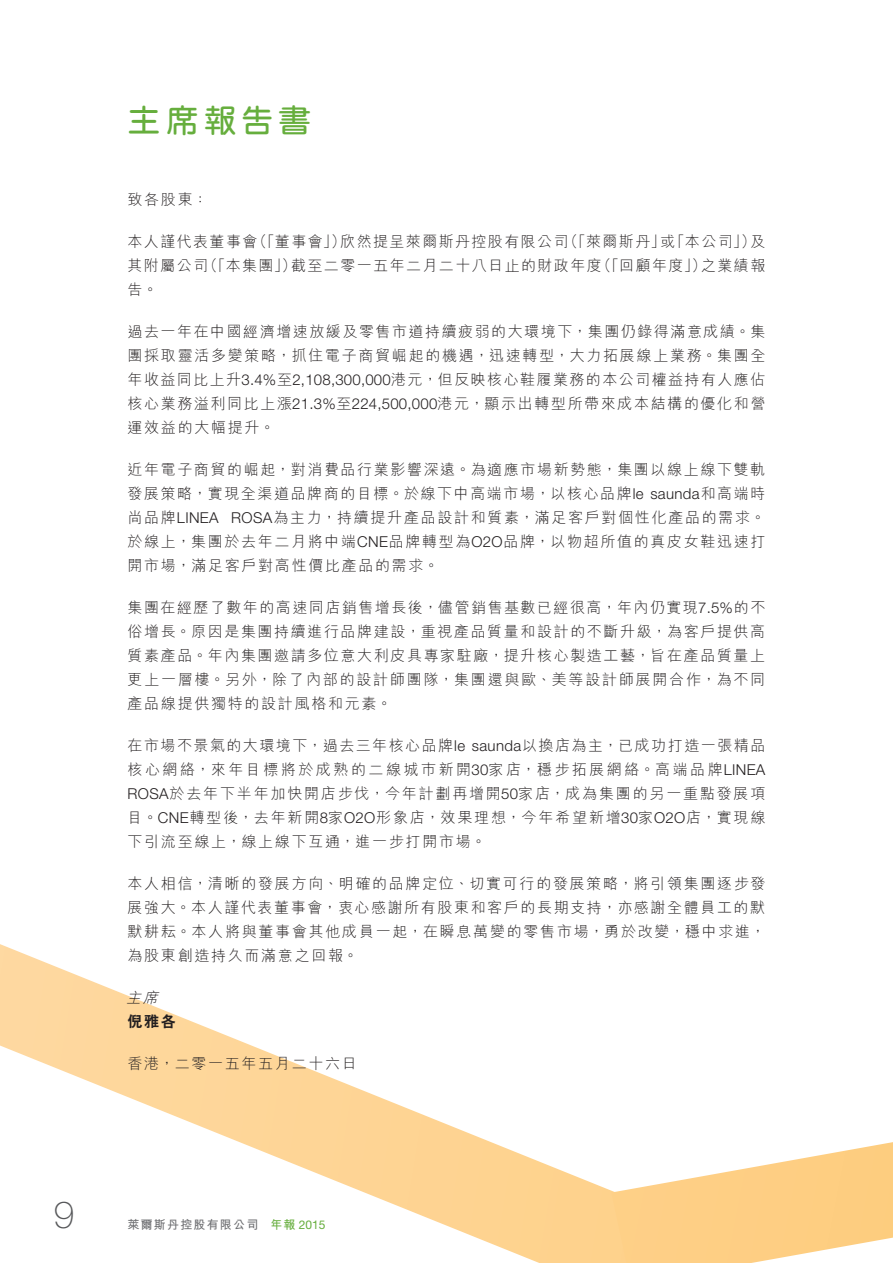
<style>
.page{position:relative;width:893px;height:1263px;background:#fff}
.page>*{position:absolute;margin:0;border:0;box-sizing:border-box;transform-origin:0 0}
.t1{font:100 37.5px "Helvetica Neue LT Std";color:#57585a}
.t2{font:600 33px "M Yuen HK";letter-spacing:.14em;color:#66ae3d}
._01_Body_Text{font:300 15px/24px "M Hei HK";letter-spacing:.115em;color:#231f20;text-align:justify}
._01_Body_Text-2{font:300 15px "M Hei HK";letter-spacing:.095em;color:#231f20}
._01_Body_Text-3{font:800 15px/24px "C Hei 2 HK";color:#231f20}
.t3{font:700 12px "M Hei HK";letter-spacing:.1em;color:#6c6d70}
.t4{font:12px "Helvetica Neue LT Std";color:#66ae3d}
.s1{font-family:"Helvetica Neue LT Std"}
.s2{font-family:"M Hei HK";font-weight:300;font-style:italic}
.s3{font-family:"M Hei HK";font-weight:700}
</style>
<div class="page">
<svg style="left:0;top:944px;width:611px;height:319px"></svg>
<svg style="left:611px;top:1142px;width:282px;height:121px"></svg>
<p class="t1" style="left:53px;top:1193px;width:22px">9</p>
<h2 class="t2" style="left:128px;top:98px;width:185px">主席報告書</h2>
<p class="_01_Body_Text" style="left:128px;top:187px;width:82px">致各股東：</p>
<p class="_01_Body_Text" style="left:252px;top:229px;width:95px">（「董事會」）</p>
<p class="_01_Body_Text" style="left:563px;top:229px;width:194px">（「萊爾斯丹」「本公司」）</p>
<p class="_01_Body_Text-2" style="left:128px;top:231px;width:131px">本人謹代表董事會</p>
<p class="_01_Body_Text-2" style="left:340px;top:231px;width:230px">欣然提呈萊爾斯丹控股有限公司</p>
<p class="_01_Body_Text" style="left:660px;top:229px;width:16px">或</p>
<p class="_01_Body_Text" style="left:750px;top:229px;width:16px">及</p>
<p class="_01_Body_Text" style="left:203px;top:253px;width:95px">（「本集團」）</p>
<p class="_01_Body_Text" style="left:596px;top:253px;width:112px">（「回顧年度」）</p>
<p class="_01_Body_Text" style="left:128px;top:253px;width:82px">其附屬公司告。</p>
<p class="_01_Body_Text" style="left:128px;top:319px;width:639px">過去一年在中國經濟增速放緩及零售市道持續疲弱的大環境下，集團仍錄得滿意成績。集團採取靈活多變策略，抓住電子商貿崛起的機遇，迅速轉型，大力拓展線上業務。集團全年收益同比上升<span class="s1">3.4%</span>至<span class="s1">2,108,300,000</span>港元，但反映核心鞋履業務的本公司權益持有人應佔核心業務溢利同比上漲<span class="s1">21.3%</span>至<span class="s1">224,500,000</span>港元，顯示出轉型所帶來成本結構的優化和營運效益的大幅提升。</p>
<p class="_01_Body_Text" style="left:128px;top:457px;width:639px;text-align:right">近年電子商貿的崛起，對消費品行業影響深遠。為適應市場新勢態，集團以線上線下雙軌發展策略，實現全渠道品牌商的目標。於線下中高端市場，以核心品牌<span class="s1">le saunda</span>和高端時<br><span class="s1">ROSA</span>為主力，持續提升產品設計和質素，滿足客戶對個性化產品的需求。</p>
<p class="_01_Body_Text-2" style="left:291px;top:255px;width:312px">截至二零一五年二月二十八日止的財政年度</p>
<p class="_01_Body_Text" style="left:701px;top:253px;width:66px">之業績報</p>
<p class="_01_Body_Text" style="left:128px;top:505px;width:639px;text-align:left">尚品牌<span class="s1">LINEA<br></span>於線上，集團於去年二月將中端<span class="s1">CNE</span>品牌轉型為<span class="s1">O2O</span>品牌，以物超所值的真皮女鞋迅速打開市場，滿足客戶對高性價比產品的需求。</p>
<p class="_01_Body_Text" style="left:128px;top:595px;width:639px">集團在經歷了數年的高速同店銷售增長後，儘管銷售基數已經很高，年內仍實現<span class="s1">7.5%</span>的不俗增長。原因是集團持續進行品牌建設，重視產品質量和設計的不斷升級，為客戶提供高質素產品。年內集團邀請多位意大利皮具專家駐廠，提升核心製造工藝，旨在產品質量上更上一層樓。另外，除了內部的設計師團隊，集團還與歐、美等設計師展開合作，為不同產品線提供獨特的設計風格和元素。</p>
<p class="_01_Body_Text" style="left:128px;top:733px;width:639px">在市場不景氣的大環境下，過去三年核心品牌<span class="s1">le saunda</span>以換店為主，已成功打造一張精品核心網絡，來年目標將於成熟的二線城巿新開<span class="s1">30</span>家店，穩步拓展網絡。高端品牌<span class="s1">LINEA ROSA</span>於去年下半年加快開店步伐，今年計劃再增開<span class="s1">50</span>家店，成為集團的另一重點發展項目。<span class="s1">CNE</span>轉型後，去年新開<span class="s1">8</span>家<span class="s1">O2O</span>形象店，效果理想，今年希望新增<span class="s1">30</span>家<span class="s1">O2O</span>店，實現線下引流至線上，線上線下互通，進一步打開市場。</p>
<p class="_01_Body_Text" style="left:128px;top:871px;width:639px">本人相信，清晰的發展方向、明確的品牌定位、切實可行的發展策略，將引領集團逐步發展強大。本人謹代表董事會，衷心感謝所有股東和客戶的長期支持，亦感謝全體員工的默默耕耘。本人將與董事會其他成員一起，在瞬息萬變的零售市場，勇於改變，穩中求進，為股東創造持久而滿意之回報。</p>
<p class="_01_Body_Text-3" style="left:126px;top:985px;width:51px"><span class="s2">主席</span>倪雅各</p>
<p class="_01_Body_Text" style="left:128px;top:1051px;width:231px">香港，二零一五年五月二十六日</p>
<p class="t3" style="left:128px;top:1216px;width:132px">萊爾斯丹控股有限公司</p>
<p class="t4" style="left:270px;top:1217px;width:57px"><span class="s3">年報</span> 2015</p>
</div>
